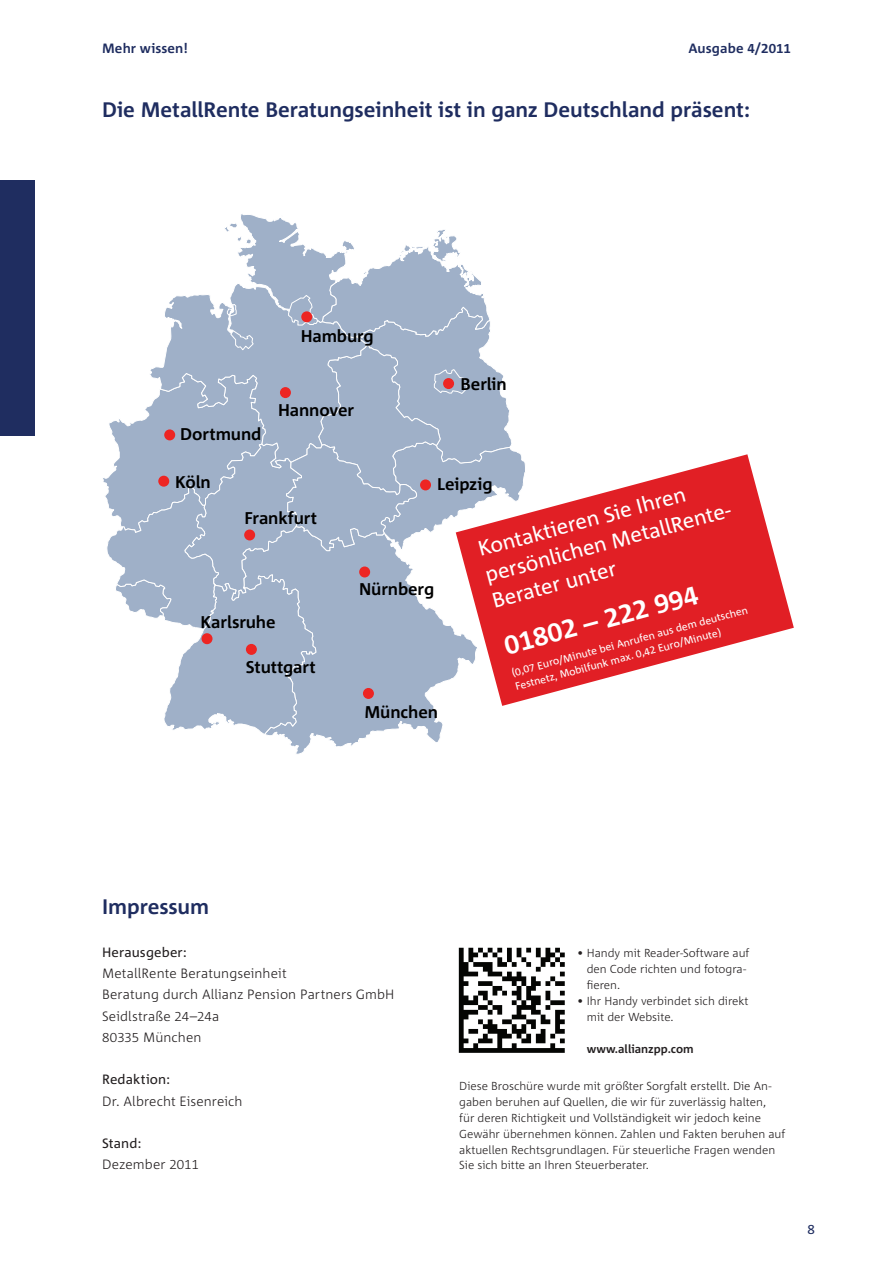
<style>
.page{position:relative;width:893px;height:1263px;background:#fff}
.page>*{position:absolute;margin:0;border:0;box-sizing:border-box;transform-origin:0 0}
.t1{font:700 27px "Corpid";color:#fff}
.t2{font:700 21px "Corpid";letter-spacing:-.005em;color:#1f2d60}
.t3{font:21px/27px "Corpid";color:#fff}
.t4{font:700 16.95px "Corpid";letter-spacing:-.01em;color:#000}
.t5{font:300 13.5px/21.3px "Corpid";letter-spacing:.005em;color:#231f20}
.t6{font:13.5px "Corpid";letter-spacing:.01em;color:#231f20}
.t7{font:700 13.5px "Corpid";letter-spacing:.01em;color:#1f2d60}
.t8{font:13.5px "Corpid";color:#1f2d60}
.t9{font:300 11.7px/15.9px "Corpid";color:#231f20}
.t10{font:700 11.7px "Corpid";color:#231f20}
.t11{font:10.5px/14.2px "Corpid";color:#fff}
</style>
<div class="page">
<div style="left:0;top:181px;width:34px;height:255px;background:#1f2d60"></div>
<img style="left:458px;top:947px;width:107px;height:106px">
<svg style="left:269px;top:735px;width:171px;height:19px"></svg>
<svg style="left:103px;top:214px;width:417px;height:521px"></svg>
<div style="left:280px;top:387px;width:11px;height:11px;background:#ed2523;border-radius:50%"></div>
<div style="left:443px;top:378px;width:11px;height:11px;background:#ed2523;border-radius:50%"></div>
<div style="left:158px;top:476px;width:11px;height:11px;background:#ed2523;border-radius:50%"></div>
<div style="left:164px;top:429px;width:11px;height:11px;background:#ed2523;border-radius:50%"></div>
<div style="left:301px;top:311px;width:11px;height:11px;background:#ed2523;border-radius:50%"></div>
<div style="left:244px;top:529px;width:11px;height:11px;background:#ed2523;border-radius:50%"></div>
<div style="left:246px;top:644px;width:11px;height:11px;background:#ed2523;border-radius:50%"></div>
<div style="left:359px;top:566px;width:11px;height:11px;background:#ed2523;border-radius:50%"></div>
<div style="left:363px;top:688px;width:11px;height:11px;background:#ed2523;border-radius:50%"></div>
<div style="left:202px;top:633px;width:11px;height:11px;background:#ed2523;border-radius:50%"></div>
<div style="left:420px;top:479px;width:11px;height:11px;background:#ed2523;border-radius:50%"></div>
<svg style="left:456px;top:454px;width:338px;height:252px;fill:#e11f25"></svg>
<p class="t7" style="left:102px;top:40px;width:87px">Mehr wissen!</p>
<p class="t7" style="left:688px;top:40px;width:104px">Ausgabe 4/2011</p>
<h2 class="t2" style="left:102px;top:97px;width:649px">Die MetallRente Beratungseinheit ist in ganz Deutschland präsent:</h2>
<h3 class="t4" style="left:301px;top:325px;width:75px">Hamburg</h3>
<h3 class="t4" style="left:180px;top:424px;width:83px">Dortmund</h3>
<h3 class="t4" style="left:278px;top:400px;width:77px">Hannover</h3>
<h3 class="t4" style="left:461px;top:373px;width:48px">Berlin</h3>
<h3 class="t4" style="left:175px;top:471px;width:37px">Köln</h3>
<h3 class="t4" style="left:245px;top:507px;width:74px">Frankfurt</h3>
<h3 class="t4" style="left:201px;top:612px;width:77px">Karlsruhe</h3>
<h3 class="t4" style="left:246px;top:656px;width:71px">Stuttgart</h3>
<h3 class="t4" style="left:437px;top:473px;width:57px">Leipzig</h3>
<h2 class="t3" style="left:475px;top:536px;width:259px;rotate:-15deg">Kontaktieren Sie Ihren persönlichen MetallRente-<br>Berater unter</h2>
<h3 class="t4" style="left:359px;top:579px;width:77px">Nürnberg</h3>
<h1 class="t1" style="left:500px;top:630px;width:202px;rotate:-15deg">01802 – 222 994</h1>
<p class="t11" style="left:510px;top:666px;width:245px;rotate:-15deg">(0,07 Euro/Minute bei Anrufen aus dem deutschen<br>Festnetz, Mobilfunk max. 0,42 Euro/Minute)</p>
<h3 class="t4" style="left:364px;top:701px;width:75px">München</h3>
<h2 class="t2" style="left:102px;top:894px;width:108px">Impressum</h2>
<p class="t6" style="left:102px;top:944px;width:86px">Herausgeber:</p>
<p class="t5" style="left:102px;top:962px;width:294px">MetallRente Beratungseinheit<br>Beratung durch Allianz Pension Partners GmbH<br>Seidlstraße 24–24a<br>80335 München</p>
<p class="t6" style="left:102px;top:1071px;width:70px">Redaktion:</p>
<p class="t5" style="left:102px;top:1090px;width:142px">Dr. Albrecht Eisenreich</p>
<p class="t6" style="left:102px;top:1135px;width:41px">Stand:</p>
<p class="t5" style="left:102px;top:1154px;width:99px">Dezember 2011</p>
<p class="t9" style="left:587px;top:945px;width:164px;text-indent:-10px">• Handy mit Reader-Software auf den Code richten und fotogra&shy;fieren.</p>
<p class="t9" style="left:587px;top:992px;width:163px;text-indent:-10px">• Ihr Handy verbindet sich direkt mit der Website.</p>
<p class="t10" style="left:587px;top:1041px;width:108px">www.allianzpp.com</p>
<p class="t9" style="left:459px;top:1077px;width:328px">Diese Broschüre wurde mit größter Sorgfalt erstellt. Die An&shy;gaben beruhen auf Quellen, die wir für zuverlässig halten,<br>für deren Richtigkeit und Vollständigkeit wir jedoch keine Gewähr übernehmen können. Zahlen und Fakten beruhen auf aktuellen Rechtsgrundlagen. Für steuerliche Fragen wenden Sie sich bitte an Ihren Steuerberater.</p>
<p class="t8" style="left:807px;top:1221px;width:9px">8</p>
</div>
